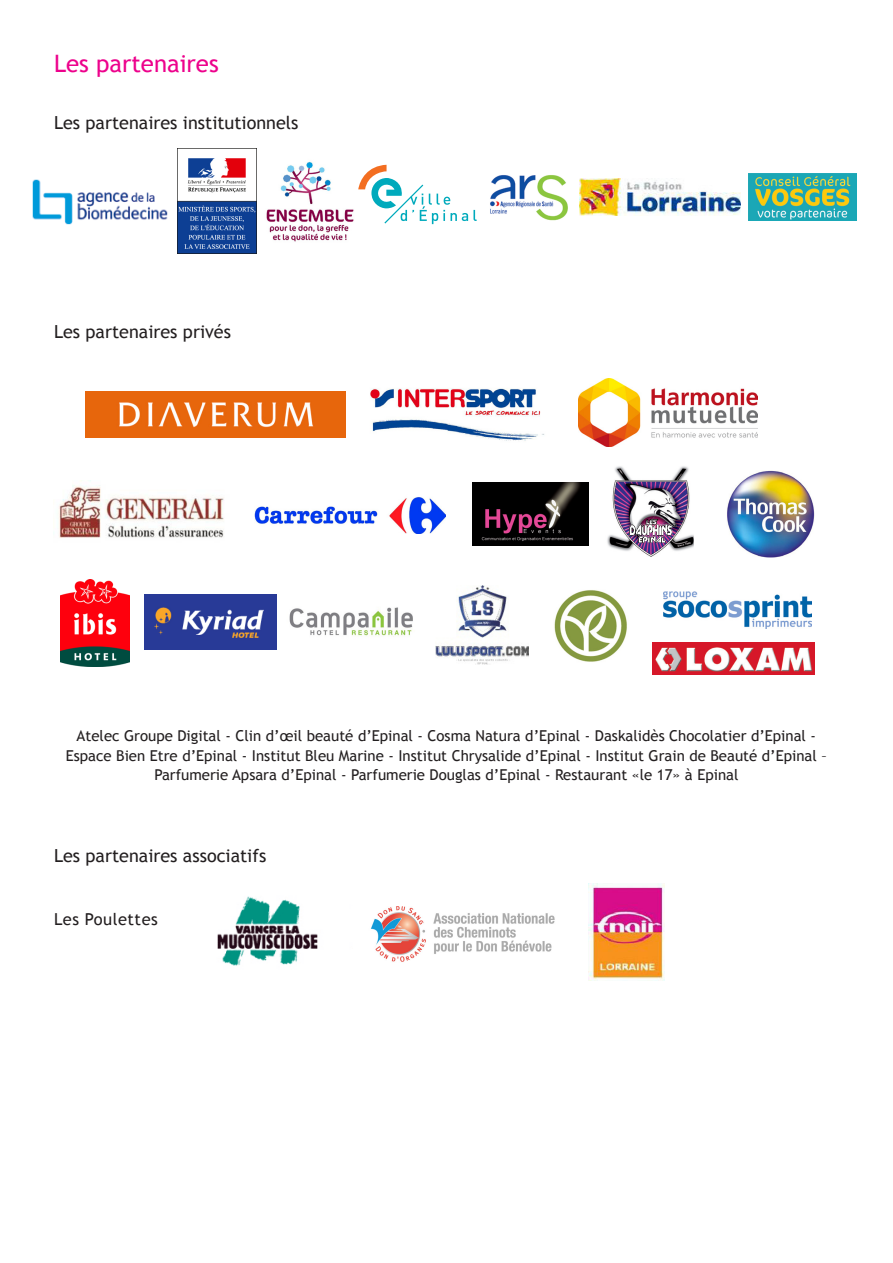
<style>
.page{position:relative;width:893px;height:1263px;background:#fff}
.page>*{position:absolute;margin:0;border:0;box-sizing:border-box;transform-origin:0 0}
.t1{font:24px "Trebuchet MS";color:#ed028c}
.t2{font:18px "Trebuchet MS";color:#231f20}
.t3{font:16.5px "Trebuchet MS";letter-spacing:.03em;color:#231f20}
.t4{font:15px/19.5px "Trebuchet MS";color:#231f20;text-align:center}
</style>
<div class="page">
<img style="left:32px;top:179px;width:136px;height:46px">
<img style="left:266px;top:161px;width:88px;height:81px">
<img style="left:178px;top:149px;width:79px;height:105px">
<img style="left:85px;top:391px;width:261px;height:46px">
<img style="left:748px;top:173px;width:108px;height:48px">
<svg style="left:358px;top:165px;width:119px;height:59px"></svg>
<img style="left:254px;top:497px;width:192px;height:36px">
<img style="left:664px;top:591px;width:147px;height:37px">
<img style="left:727px;top:470px;width:87px;height:88px">
<img style="left:370px;top:388px;width:174px;height:53px">
<img style="left:579px;top:178px;width:162px;height:38px">
<img style="left:289px;top:607px;width:124px;height:30px">
<img style="left:59px;top:481px;width:165px;height:57px">
<img style="left:578px;top:378px;width:180px;height:69px">
<img style="left:60px;top:579px;width:70px;height:88px">
<img style="left:144px;top:595px;width:132px;height:54px">
<img style="left:653px;top:642px;width:161px;height:32px">
<img style="left:436px;top:585px;width:92px;height:79px">
<img style="left:490px;top:175px;width:78px;height:46px">
<img style="left:607px;top:466px;width:87px;height:91px">
<img style="left:638px;top:537px;width:27px;height:6px">
<img style="left:630px;top:524px;width:43px;height:11px">
<img style="left:473px;top:482px;width:116px;height:64px">
<img style="left:554px;top:590px;width:73px;height:72px">
<img style="left:371px;top:906px;width:184px;height:56px">
<img style="left:589px;top:883px;width:76px;height:98px">
<img style="left:217px;top:896px;width:101px;height:70px">
<p class="t1" style="left:54px;top:49px;width:166px">Les partenaires</p>
<p class="t2" style="left:54px;top:112px;width:246px">Les partenaires institutionnels</p>
<p class="t2" style="left:54px;top:321px;width:179px">Les partenaires privés</p>
<p class="t4" style="left:66px;top:726px;width:763px">Atelec Groupe Digital - Clin d’œil beauté d’Epinal - Cosma Natura d’Epinal - Daskalidès Chocolatier d’Epinal -<br>Espace Bien Etre d’Epinal - Institut Bleu Marine - Institut Chrysalide d’Epinal - Institut Grain de Beauté d’Epinal –<br>Parfumerie Apsara d’Epinal - Parfumerie Douglas d’Epinal - Restaurant «le 17» à Epinal</p>
<p class="t2" style="left:54px;top:845px;width:214px">Les partenaires associatifs</p>
<p class="t3" style="left:54px;top:909px;width:105px">Les Poulettes</p>
</div>
